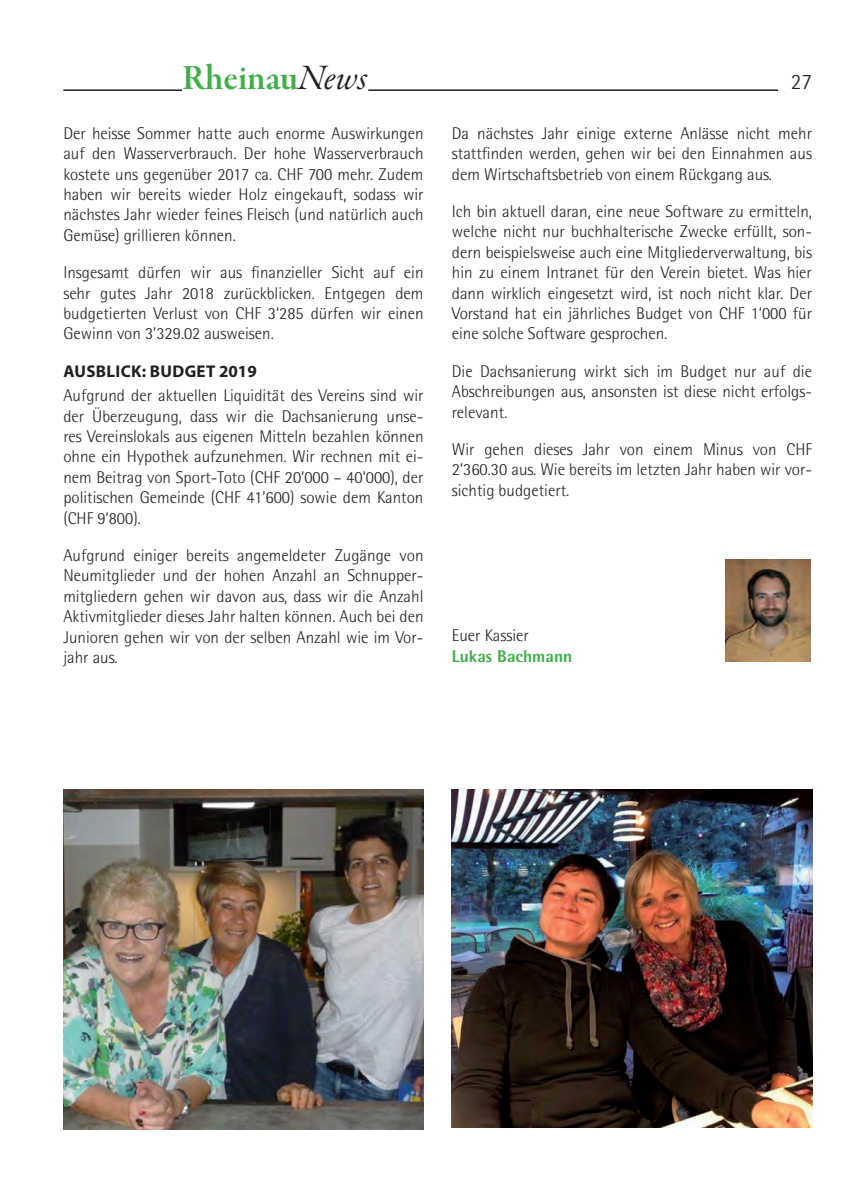
<style>
.page{position:relative;width:843px;height:1193px;background:#fff}
.page>*{position:absolute;margin:0;border:0;box-sizing:border-box;transform-origin:0 0}
.t1{font:36px "Garamond Premr Pro Smbd Subh";color:#40ae49}
.t2{font:300 22px "Rotis Semi Sans";color:#231f20}
.t3{font:300 17px/20.4px "Rotis Semi Sans";color:#231f20;text-align:justify}
.t4{font:700 17px "Myriad Pro";letter-spacing:.02em;color:#231f20}
.t5{font:800 17px "Rotis Semi Sans";color:#40ae49}
.s1{font-family:"Garamond Premr Pro It Subh";color:#231f20}
</style>
<div class="page">
<hr style="left:63px;top:89px;width:119px;height:2px;background:#231f20">
<hr style="left:368px;top:89px;width:410px;height:2px;background:#231f20">
<img style="left:725px;top:559px;width:85px;height:102px">
<img style="left:63px;top:789px;width:360px;height:340px">
<img style="left:452px;top:789px;width:360px;height:338px">
<h1 class="t1" style="left:182px;top:57px;width:186px">Rheinau<span class="s1">News</span></h1>
<p class="t2" style="left:790px;top:69px;width:23px">27</p>
<p class="t3" style="left:63px;top:123px;width:362px">Der heisse Sommer hatte auch enorme Auswirkungen auf den Wasserverbrauch. Der hohe Wasserverbrauch kostete uns gegenüber 2017 ca. CHF 700 mehr. Zudem haben wir bereits wieder Holz eingekauft, sodass wir nächstes Jahr wieder feines Fleisch (und natürlich auch Gemüse) grillieren können.</p>
<p class="t3" style="left:63px;top:262px;width:362px">Insgesamt dürfen wir aus finanzieller Sicht auf ein sehr gutes Jahr 2018 zurückblicken. Entgegen dem budgetierten Verlust von CHF 3‘285 dürfen wir einen Gewinn von 3’329.02 ausweisen.</p>
<p class="t4" style="left:63px;top:360px;width:195px">AUSBLICK: BUDGET 2019</p>
<p class="t3" style="left:63px;top:385px;width:362px">Aufgrund der aktuellen Liquidität des Vereins sind wir der Überzeugung, dass wir die Dachsanierung unse&shy;res Vereinslokals aus eigenen Mitteln bezahlen können ohne ein Hypothek aufzunehmen. Wir rechnen mit ei&shy;nem Beitrag von Sport-Toto (CHF 20‘000 – 40’000), der politischen Gemeinde (CHF 41’600) sowie dem Kanton (CHF 9‘800).</p>
<p class="t3" style="left:63px;top:545px;width:362px">Aufgrund einiger bereits angemeldeter Zugänge von Neumitglieder und der hohen Anzahl an Schnupper&shy;mitgliedern gehen wir davon aus, dass wir die Anzahl Aktivmitglieder dieses Jahr halten können. Auch bei den Junioren gehen wir von der selben Anzahl wie im Vor&shy;jahr aus.</p>
<p class="t3" style="left:452px;top:123px;width:361px">Da nächstes Jahr einige externe Anlässe nicht mehr stattfinden werden, gehen wir bei den Einnahmen aus dem Wirtschaftsbetrieb von einem Rückgang aus.</p>
<p class="t3" style="left:452px;top:201px;width:362px">Ich bin aktuell daran, eine neue Software zu ermitteln, welche nicht nur buchhalterische Zwecke erfüllt, son&shy;dern beispielsweise auch eine Mitgliederverwaltung, bis hin zu einem Intranet für den Verein bietet. Was hier dann wirklich eingesetzt wird, ist noch nicht klar. Der Vorstand hat ein jährliches Budget von CHF 1‘000 für eine solche Software gesprochen.</p>
<p class="t3" style="left:452px;top:361px;width:361px">Die Dachsanierung wirkt sich im Budget nur auf die Abschreibungen aus, ansonsten ist diese nicht erfolgs&shy;relevant.</p>
<p class="t3" style="left:452px;top:439px;width:362px">Wir gehen dieses Jahr von einem Minus von CHF 2’360.30 aus. Wie bereits im letzten Jahr haben wir vor&shy;sichtig budgetiert.</p>
<p class="t3" style="left:452px;top:625px;width:79px">Euer Kassier</p>
<p class="t5" style="left:452px;top:645px;width:122px">Lukas Bachmann</p>
</div>
